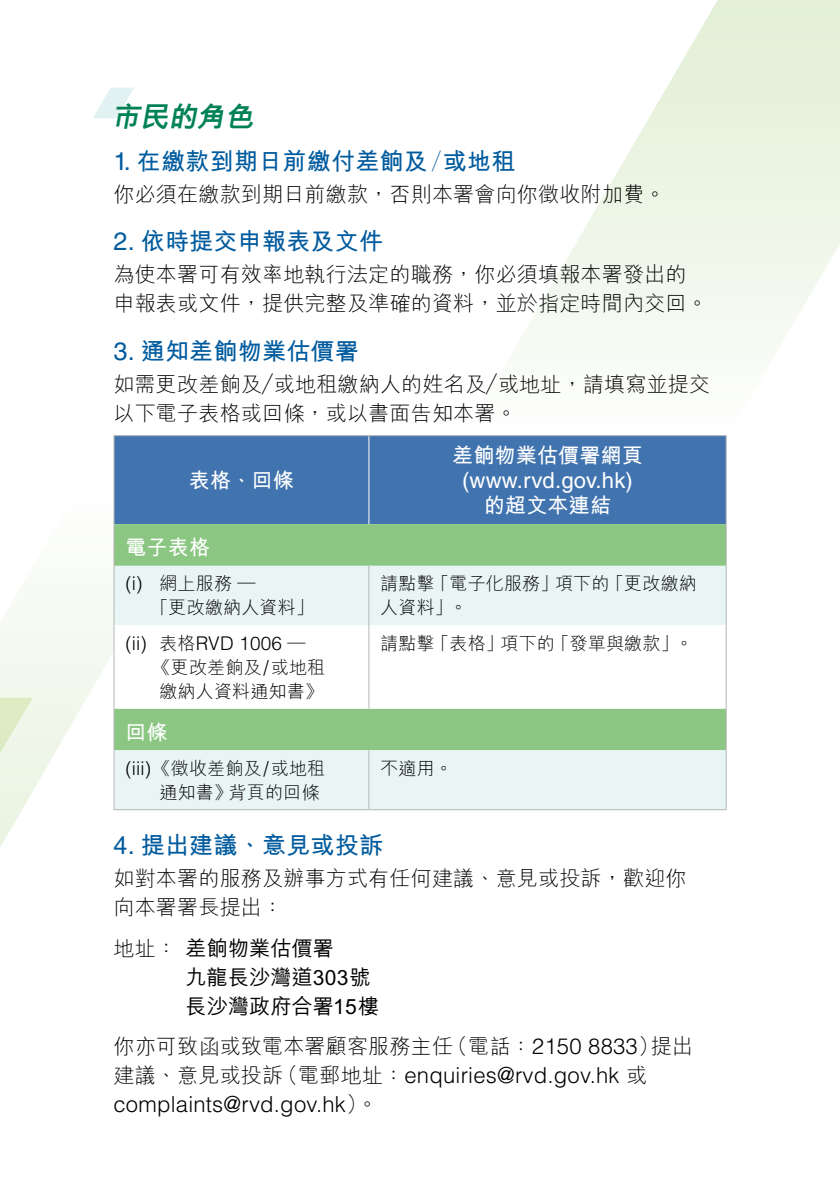
<style>
.page{position:relative;width:840px;height:1191px;background:#fff}
.page>*{position:absolute;margin:0;border:0;box-sizing:border-box;transform-origin:0 0}
.t1{font:italic 800 28px "M Hei HK";color:#008254}
.t2{font:700 24px "M Hei HK";letter-spacing:.01em;color:#005b9e}
.t3{font:300 22px/29px "Helvetica LT Std";letter-spacing:.01em;color:#000}
.t4{font:22px "Helvetica LT Std";letter-spacing:.01em;color:#fff}
.t5{font:300 21px/29px "M Hei HK";letter-spacing:.01em;color:#000}
.t6{font:500 21px/29px "M Hei HK";letter-spacing:.01em;color:#000}
.t7{font:700 21px "M Hei HK";letter-spacing:.01em;color:#fff}
.t8{font:300 18.8px "Helvetica LT Std";letter-spacing:.01em;color:#000}
.t9{font:300 18px/24px "M Hei HK";letter-spacing:.01em;color:#000}
.s1{font-family:"Helvetica LT Std";font-weight:400;font-size:25.2px}
.s2{font-weight:300}
.s3{font-size:20px}
.s4{font-family:"Helvetica LT Std";font-size:18.8px}
.s5{font-family:"M Hei HK";font-size:18px}
.s6{font-family:"Helvetica LT Std";font-size:22px}
.s7{font-family:"M Hei HK";font-size:21px}
</style>
<div class="page">
<svg style="left:514px;top:0;width:325px;height:439px"></svg>
<svg style="left:0;top:597px;width:217px;height:250px"></svg>
<svg style="left:93px;top:88px;width:41px;height:30px"></svg>
<div style="left:114px;top:436px;width:611px;height:88px;background:#4174af"></div>
<div style="left:114px;top:524px;width:611px;height:42px;background:#8bc782"></div>
<svg style="left:114px;top:566px;width:611px;height:243px;background:#d0e9d7"></svg>
<svg style="left:114px;top:625px;width:611px;height:83px"></svg>
<hr style="left:725px;top:524px;width:1px;height:42px;background:#b5b6b6">
<hr style="left:725px;top:708px;width:1px;height:42px;background:#b5b6b6">
<hr style="left:368px;top:566px;width:1px;height:59px;background:#b5b6b6">
<hr style="left:368px;top:625px;width:1px;height:83px;background:#b5b6b6">
<hr style="left:368px;top:750px;width:1px;height:59px;background:#b5b6b6">
<hr style="left:368px;top:436px;width:1px;height:88px;background:#fff">
<hr style="left:113px;top:435px;width:256px;height:1px;background:#b5b6b6">
<hr style="left:113px;top:436px;width:1px;height:88px;background:#b5b6b6">
<hr style="left:369px;top:435px;width:357px;height:1px;background:#b5b6b6">
<hr style="left:725px;top:436px;width:1px;height:88px;background:#b5b6b6">
<hr style="left:113px;top:524px;width:1px;height:42px;background:#b5b6b6">
<hr style="left:113px;top:566px;width:1px;height:59px;background:#b5b6b6">
<hr style="left:725px;top:566px;width:1px;height:59px;background:#b5b6b6">
<hr style="left:113px;top:625px;width:1px;height:83px;background:#b5b6b6">
<hr style="left:725px;top:625px;width:1px;height:83px;background:#b5b6b6">
<hr style="left:113px;top:708px;width:1px;height:42px;background:#b5b6b6">
<hr style="left:113px;top:750px;width:1px;height:59px;background:#b5b6b6">
<hr style="left:725px;top:750px;width:1px;height:59px;background:#b5b6b6">
<hr style="left:113px;top:809px;width:256px;height:1px;background:#b5b6b6">
<hr style="left:369px;top:809px;width:357px;height:1px;background:#b5b6b6">
<h1 class="t1" style="left:112px;top:103px;width:147px">市民的角色</h1>
<p class="t2" style="left:113px;top:143px;width:403px"><span class="s1">1.</span> 在繳款到期日前繳付差餉及<span class="s2">/</span>或地租</p>
<p class="t5" style="left:113px;top:179px;width:553px">你必須在繳款到期日前繳款，否則本署會向你徵收附加費。</p>
<p class="t2" style="left:113px;top:224px;width:271px"><span class="s1">2.</span> 依時提交申報表及文件</p>
<p class="t5" style="left:113px;top:260px;width:595px">為使本署可有效率地執行法定的職務，你必須填報本署發出的申報表或文件，提供完整及準確的資料，並於指定時間內交回。</p>
<p class="t2" style="left:113px;top:334px;width:247px"><span class="s1">3.</span> 通知差餉物業估價署</p>
<p class="t5" style="left:113px;top:369px;width:597px">如需更改差餉及／或地租繳納人的姓名及／或地址，請填寫並提交以下電子表格或回條，或以書面告知本署。</p>
<p class="t7" style="left:189px;top:465px;width:106px">表格<span class="s3">、</span>回條</p>
<p class="t7" style="left:452px;top:440px;width:192px">差餉物業估價署網頁</p>
<p class="t4" style="left:462px;top:467px;width:172px">(www.rvd.gov.hk)</p>
<p class="t7" style="left:483px;top:490px;width:129px">的超文本連結</p>
<p class="t7" style="left:125px;top:532px;width:86px">電子表格</p>
<p class="t9" style="left:150px;top:571px;width:165px;text-indent:-25px"><span class="s4">(i)</span> 網上服務 ─<br>「更改繳納人資料」</p>
<p class="t9" style="left:380px;top:571px;width:318px">請點擊「電子化服務」項下的「更改繳納人資料」。</p>
<p class="t8" style="left:125px;top:631px;width:181px">(ii) <span class="s5">表格</span>RVD 1006 <span class="s5">─</span></p>
<p class="t9" style="left:152px;top:655px;width:174px;text-align:center">《更改差餉及<span class="s4">/</span>或地租繳納人資料通知書》</p>
<p class="t9" style="left:380px;top:631px;width:314px">請點擊「表格」項下的「發單與繳款」。</p>
<p class="t7" style="left:125px;top:716px;width:44px">回條</p>
<p class="t9" style="left:159px;top:756px;width:167px;text-indent:-34px"><span class="s4">(iii)</span> 《徵收差餉及<span class="s4">/</span>或地租通知書》背頁的回條</p>
<p class="t9" style="left:380px;top:756px;width:74px">不適用。</p>
<p class="t2" style="left:113px;top:828px;width:271px"><span class="s1">4.</span> 提出建議、意見或投訴</p>
<p class="t5" style="left:113px;top:863px;width:574px">如對本署的服務及辦事方式有任何建議、意見或投訴，歡迎你向本署署長提出：</p>
<p class="t6" style="left:185px;top:931px;width:195px;text-indent:-72px"><span class="s2">地址：</span>差餉物業估價署<br>九龍長沙灣道303號長沙灣政府合署15樓</p>
<p class="t5" style="left:113px;top:1031px;width:581px">你亦可致函或致電本署顧客服務主任（電話：<span class="s6">2150 8833</span>）提出</p>
<p class="t3" style="left:113px;top:1060px;width:534px"><span class="s7">建議、意見或投訴（電郵地址：</span>enquiries@rvd.gov.hk <span class="s7">或</span>complaints@rvd.gov.hk<span class="s7">）。</span></p>
</div>
